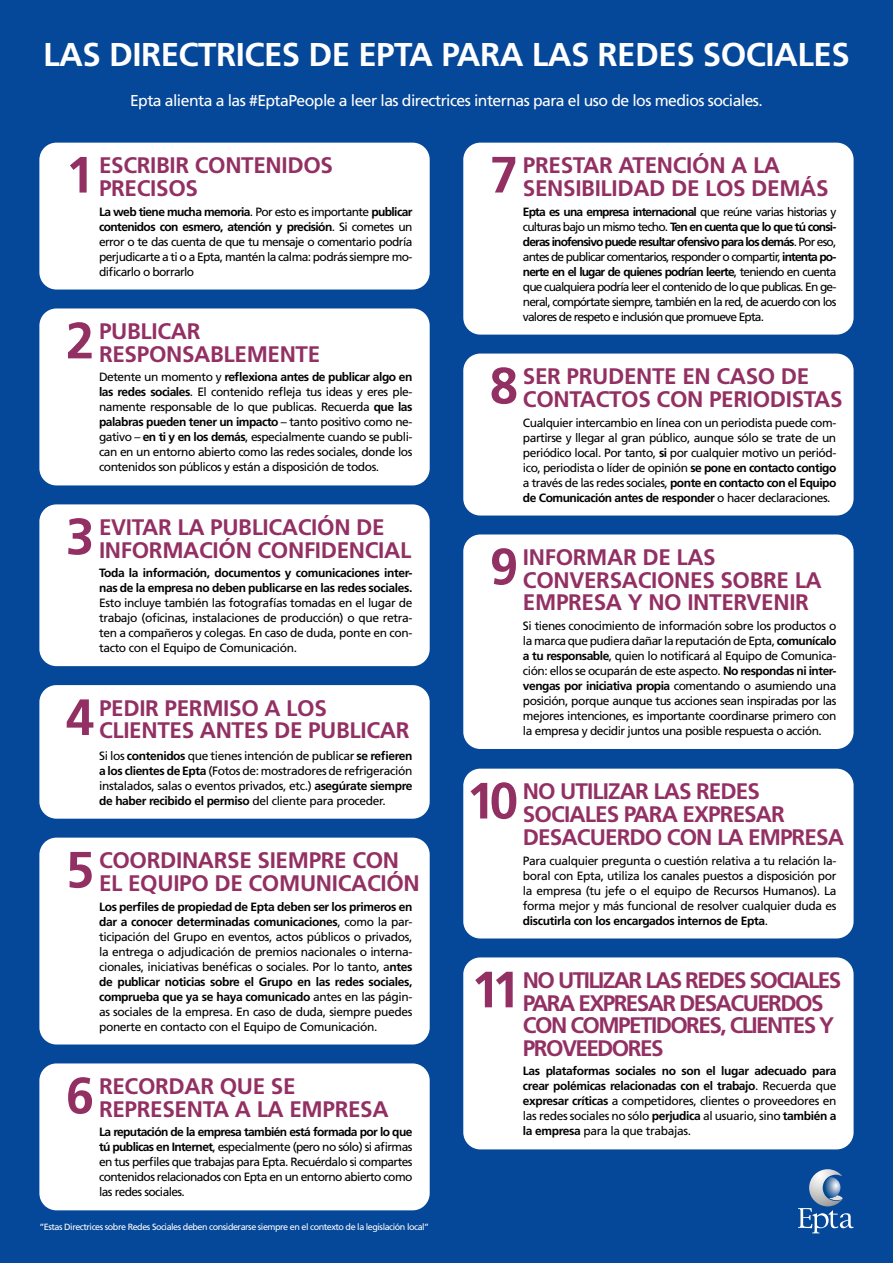
<style>
.page{position:relative;width:893px;height:1263px;background:#054798}
.page>*{position:absolute;margin:0;border:0;box-sizing:border-box;transform-origin:0 0}
.t1{font:700 51px "Frutiger LT Std";color:#933063}
.t2{font:700 33px "Frutiger LT Std";letter-spacing:-.015em;color:#fff}
.t3{font:700 22.5px/22.5px "Frutiger LT Std";letter-spacing:-.015em;color:#933063}
.t4{font:700 22.5px/22.5px "Frutiger LT Std";letter-spacing:-.07em;color:#933063}
.t5{font:700 22.5px/22.5px "Frutiger LT Std";letter-spacing:-.04em;color:#933063}
.t6{font:15.75px "Frutiger LT Std";letter-spacing:-.035em;color:#fff}
.t7{font:12px/15px "Frutiger LT Std";letter-spacing:-.04em;color:#000;text-align:justify}
.t8{font:700 12px/15px "Frutiger LT Std";letter-spacing:-.03em;color:#000}
.t9{font:9px "Frutiger LT Std";letter-spacing:-.05em;color:#fff}
.s1{font-weight:700}
.s2{font-weight:400}
</style>
<div class="page">
<div style="left:39px;top:143px;width:391px;height:146px;background:#fff;border-radius:17px"></div>
<div style="left:463px;top:143px;width:391px;height:192px;background:#fff;border-radius:17px"></div>
<div style="left:463px;top:354px;width:391px;height:161px;background:#fff;border-radius:17px"></div>
<div style="left:463px;top:534px;width:391px;height:215px;background:#fff;border-radius:17px"></div>
<div style="left:463px;top:769px;width:391px;height:169px;background:#fff;border-radius:17px"></div>
<div style="left:463px;top:957px;width:391px;height:192px;background:#fff;border-radius:17px"></div>
<div style="left:39px;top:308px;width:391px;height:177px;background:#fff;border-radius:17px"></div>
<div style="left:39px;top:504px;width:391px;height:162px;background:#fff;border-radius:17px"></div>
<div style="left:39px;top:685px;width:391px;height:134px;background:#fff;border-radius:17px"></div>
<div style="left:39px;top:838px;width:391px;height:206px;background:#fff;border-radius:17px"></div>
<div style="left:39px;top:1063px;width:391px;height:147px;background:#fff;border-radius:17px"></div>
<svg style="left:798px;top:1169px;width:56px;height:64px"></svg>
<h2 class="t2" style="left:43px;top:35px;width:808px">LAS DIRECTRICES DE EPTA PARA LAS REDES SOCIALES</h2>
<h3 class="t6" style="left:130px;top:91px;width:634px">Epta alienta a las #EptaPeople a leer las directrices internas para el uso de los medios sociales.</h3>
<h1 class="t1" style="left:66px;top:145px;width:30px">1</h1>
<h3 class="t3" style="left:99px;top:155px;width:235px">ESCRIBIR CONTENIDOS<br>PRECISOS</h3>
<p class="t7" style="left:99px;top:204px;width:315px"><span class="s1">La web tiene mucha memoria</span>. Por esto es importante <span class="s1">publicar contenidos con esmero, atención y precisión</span>. Si cometes un error o te das cuenta de que tu mensaje o comentario podría perjudicarte a ti o a Epta, mantén la calma: podrás siempre mo&shy;dificarlo o borrarlo</p>
<h1 class="t1" style="left:66px;top:311px;width:30px">2</h1>
<h3 class="t3" style="left:99px;top:320px;width:223px">PUBLICAR<br>RESPONSABLEMENTE</h3>
<p class="t7" style="left:99px;top:370px;width:315px">Detente un momento y <span class="s1">reflexiona antes de publicar algo en las redes sociales</span>. El contenido refleja tus ideas y eres ple&shy;namente responsable de lo que publicas. Recuerda <span class="s1">que las palabras pueden tener un impacto</span> – tanto positivo como ne&shy;gativo – <span class="s1">en ti y en los demás</span>, especialmente cuando se publi&shy;can en un entorno abierto como las redes sociales, donde los contenidos son públicos y están a disposición de todos.</p>
<h1 class="t1" style="left:66px;top:507px;width:30px">3</h1>
<h3 class="t3" style="left:99px;top:516px;width:314px">EVITAR LA PUBLICACIÓN DE<br>INFORMACIÓN CONFIDENCIAL</h3>
<p class="t8" style="left:99px;top:565px;width:315px">Toda la información, documentos y comunicaciones inter&shy;nas de la empresa no deben publicarse en las redes sociales.</p>
<p class="t7" style="left:99px;top:595px;width:315px">Esto incluye también las fotografías tomadas en el lugar de trabajo (oficinas, instalaciones de producción) o que retra&shy;ten a compañeros y colegas. En caso de duda, ponte en con&shy;tacto con el Equipo de Comunicación.</p>
<h1 class="t1" style="left:66px;top:687px;width:30px">4</h1>
<h3 class="t3" style="left:99px;top:697px;width:312px">PEDIR PERMISO A LOS<br>CLIENTES ANTES DE PUBLICAR</h3>
<p class="t7" style="left:99px;top:748px;width:315px">Si los <span class="s1">contenidos</span> que tienes intención de publicar <span class="s1">se refieren a los clientes de Epta</span> (Fotos de: mostradores de refrigeración instalados, salas o eventos privados, etc.) <span class="s1">asegúrate siempre de haber recibido el permiso</span> del cliente para proceder.</p>
<h1 class="t1" style="left:66px;top:840px;width:30px">5</h1>
<h3 class="t3" style="left:99px;top:849px;width:322px">COORDINARSE SIEMPRE CON<br>EL EQUIPO DE COMUNICACIÓN</h3>
<p class="t7" style="left:99px;top:899px;width:315px"><span class="s1">Los perfiles de propiedad de Epta deben ser los primeros en dar a conocer determinadas comunicaciones</span>, como la par&shy;ticipación del Grupo en eventos, actos públicos o privados, la entrega o adjudicación de premios nacionales o interna&shy;cionales, iniciativas benéficas o sociales. Por lo tanto, a<span class="s1">ntes de publicar noticias sobre el Grupo en las redes sociales, comprueba que ya se haya comunicado</span> antes en las págin&shy;as sociales de la empresa. En caso de duda, siempre puedes ponerte en contacto con el Equipo de Comunicación.</p>
<h1 class="t1" style="left:66px;top:1066px;width:30px">6</h1>
<h3 class="t3" style="left:99px;top:1075px;width:291px">RECORDAR QUE SE<br>REPRESENTA A LA EMPRESA</h3>
<p class="t7" style="left:99px;top:1125px;width:315px"><span class="s1">La reputación de la empresa también está formada por lo que tú publicas en Internet</span>, especialmente (pero no sólo) si afirmas en tus perfiles que trabajas para Epta. Recuérdalo si compartes contenidos relacionados con Epta en un entorno abierto como las redes sociales.</p>
<p class="t9" style="left:39px;top:1221px;width:391px">”Estas Directrices sobre Redes Sociales deben considerarse siempre en el contexto de la legislación local”</p>
<h1 class="t1" style="left:490px;top:145px;width:30px">7</h1>
<h3 class="t3" style="left:523px;top:155px;width:307px">PRESTAR ATENCIÓN A LA<br>SENSIBILIDAD DE LOS DEMÁS</h3>
<p class="t7" style="left:523px;top:204px;width:315px"><span class="s1">Epta es una empresa internacional</span> que reúne varias historias y culturas bajo un mismo techo. <span class="s1">Ten en cuenta que lo que tú consi&shy;deras inofensivo puede resultar ofensivo para los demás</span>. Por eso, antes de publicar comentarios, responder o compartir, <span class="s1">intenta po&shy;nerte en el lugar de quienes podrían leerte</span>, teniendo en cuenta que cualquiera podría leer el contenido de lo que publicas. En ge&shy;neral, compórtate siempre, también en la red, de acuerdo con los valores de respeto e inclusión que promueve Epta.</p>
<h1 class="t1" style="left:490px;top:356px;width:30px">8</h1>
<h3 class="t3" style="left:523px;top:365px;width:321px">SER PRUDENTE EN CASO DE<br>CONTACTOS CON PERIODISTAS</h3>
<p class="t7" style="left:523px;top:415px;width:315px">Cualquier intercambio en línea con un periodista puede com&shy;partirse y llegar al gran público, aunque sólo se trate de un periódico local. Por tanto, <span class="s1">si</span> por cualquier motivo un periód&shy;ico, periodista o líder de opinión <span class="s1">se pone en contacto contigo </span>a través de las redes sociales, <span class="s1">ponte en contacto con el Equipo de Comunicación antes de responder</span> o hacer declaraciones.</p>
<h1 class="t1" style="left:490px;top:537px;width:30px">9</h1>
<h3 class="t3" style="left:523px;top:546px;width:300px">INFORMAR DE LAS<br>CONVERSACIONES SOBRE LA<br>EMPRESA Y NO INTERVENIR</h3>
<p class="t7" style="left:523px;top:618px;width:315px">Si tienes conocimiento de información sobre los productos o la marca que pudiera dañar la reputación de Epta, <span class="s1">comunícalo a tu responsable</span>, quien lo notificará al Equipo de Comunica&shy;ción: ellos se ocuparán de este aspecto. <span class="s1">No respondas ni inter&shy;vengas por iniciativa propia</span> comentando o asumiendo una posición, porque aunque tus acciones sean inspiradas por las mejores intenciones, es importante coordinarse primero con la empresa y decidir juntos una posible respuesta o acción.</p>
<h1 class="t1" style="left:466px;top:771px;width:53px">10</h1>
<h3 class="t5" style="left:523px;top:780px;width:322px">NO UTILIZAR LAS REDES<br>SOCIALES PARA EXPRESAR<br>DESACUERDO CON LA EMPRESA</h3>
<p class="t7" style="left:523px;top:853px;width:315px">Para cualquier pregunta o cuestión relativa a tu relación la&shy;boral con Epta, utiliza los canales puestos a disposición por la empresa (tu jefe o el equipo de Recursos Humanos). La forma mejor y más funcional de resolver cualquier duda es <span class="s1">discutirla con los encargados internos de Epta</span>.</p>
<h1 class="t1" style="left:471px;top:960px;width:51px">11</h1>
<h3 class="t4" style="left:523px;top:969px;width:320px">NO UTILIZAR LAS REDES SOCIALES<br>PARA EXPRESAR DESACUERDOS<br>CON COMPETIDORES, CLIENTES Y<br>PROVEEDORES</h3>
<p class="t8" style="left:523px;top:1064px;width:315px;text-align:justify">Las plataformas sociales no son el lugar adecuado para crear polémicas relacionadas con el trabajo<span class="s2">. Recuerda que </span>expresar críticas <span class="s2">a competidores, clientes o proveedores en las redes sociales no sólo</span> perjudica <span class="s2">al usuario, sino</span> también a la empresa <span class="s2">para la que trabajas.</span></p>
</div>
